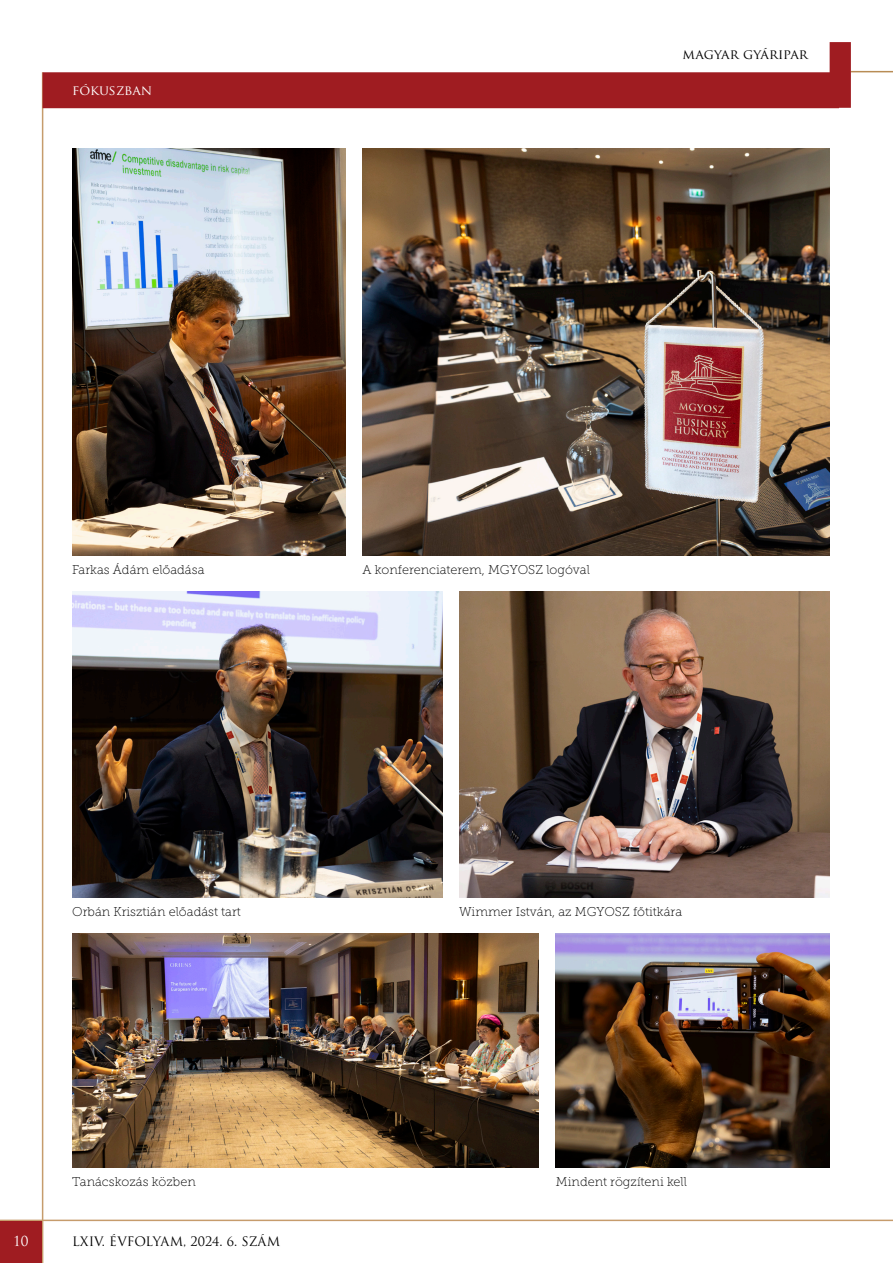
<style>
.page{position:relative;width:893px;height:1263px;background:#fff}
.page>*{position:absolute;margin:0;border:0;box-sizing:border-box;transform-origin:0 0}
.t1{font:13.5px "Trajan Pro";color:#000}
.t2{font:13.5px "Trajan Pro";color:#fff}
.képaláírás{font:12.75px "Museo Slab 100";color:#000}
.t3{font:12.75px "Trajan Pro";color:#000}
</style>
<div class="page">
<hr style="left:851px;top:71px;width:42px;height:1px;background:#b88c55">
<hr style="left:0;top:1219px;width:893px;height:2px;background:#c69c6c">
<hr style="left:42px;top:72px;width:1px;height:1191px;background:#c69c6c">
<svg style="left:43px;top:42px;width:808px;height:66px;fill:#9f1c21"></svg>
<div style="left:0;top:1221px;width:42px;height:42px;background:#9f1c21"></div>
<img style="left:362px;top:149px;width:467px;height:406px">
<img style="left:72px;top:591px;width:370px;height:306px">
<img style="left:459px;top:591px;width:370px;height:306px">
<img style="left:72px;top:933px;width:467px;height:234px">
<img style="left:556px;top:933px;width:273px;height:234px">
<img style="left:72px;top:149px;width:273px;height:406px">
<p class="t2" style="left:72px;top:82px;width:81px">fókuszban</p>
<p class="t1" style="left:683px;top:46px;width:127px">magyar gyáripar</p>
<p class="képaláírás" style="left:72px;top:562px;width:134px">Farkas Ádám előadása</p>
<p class="képaláírás" style="left:362px;top:562px;width:229px">A konferenciaterem, MGYOSZ logóval</p>
<p class="képaláírás" style="left:72px;top:904px;width:170px">Orbán Krisztián előadást tart</p>
<p class="képaláírás" style="left:459px;top:904px;width:224px">Wimmer István, az MGYOSZ főtitkára</p>
<p class="képaláírás" style="left:72px;top:1174px;width:125px">Tanácskozás közben</p>
<p class="t2" style="left:13px;top:1233px;width:17px">10</p>
<p class="t3" style="left:72px;top:1233px;width:209px">LXIV. ÉVFOLYAM, 2024. 6. SZÁM</p>
<p class="képaláírás" style="left:556px;top:1174px;width:132px">Mindent rögzíteni kell</p>
</div>
